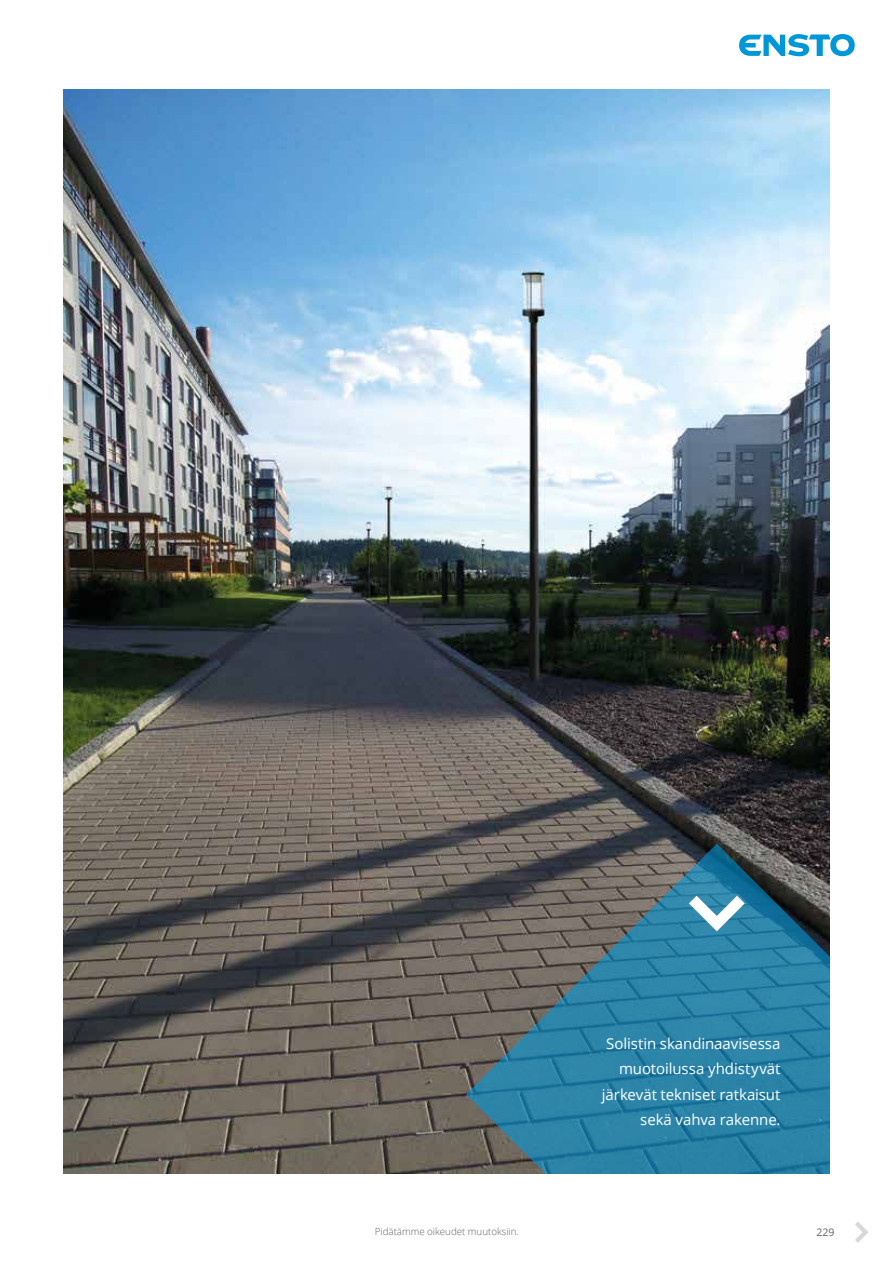
<style>
.page{position:relative;width:893px;height:1263px;background:#fff}
.page>*{position:absolute;margin:0;border:0;box-sizing:border-box;transform-origin:0 0}
.t1{font:15px/25.5px "Open Sans";letter-spacing:-.005em;color:#fff;text-align:right}
.t2{font:10.5px "Open Sans";color:#646363}
.t3{font:300 9.75px "Open Sans";color:#646363}
</style>
<div class="page">
<svg style="left:739px;top:34px;width:116px;height:22px"></svg>
<svg style="left:855px;top:1222px;width:13px;height:21px"></svg>
<img style="left:64px;top:89px;width:765px;height:1085px">
<svg style="left:466px;top:844px;width:363px;height:330px;background:#3d758b"></svg>
<svg style="left:689px;top:896px;width:56px;height:35px"></svg>
<p class="t1" style="left:602px;top:1030px;width:180px">Solistin skandinaavisessa muotoilussa yhdistyvät järkevät tekniset ratkaisut sekä vahva rakenne.</p>
<p class="t3" style="left:375px;top:1225px;width:145px">Pidätämme oikeudet muutoksiin.</p>
<p class="t2" style="left:816px;top:1225px;width:20px">229</p>
</div>
